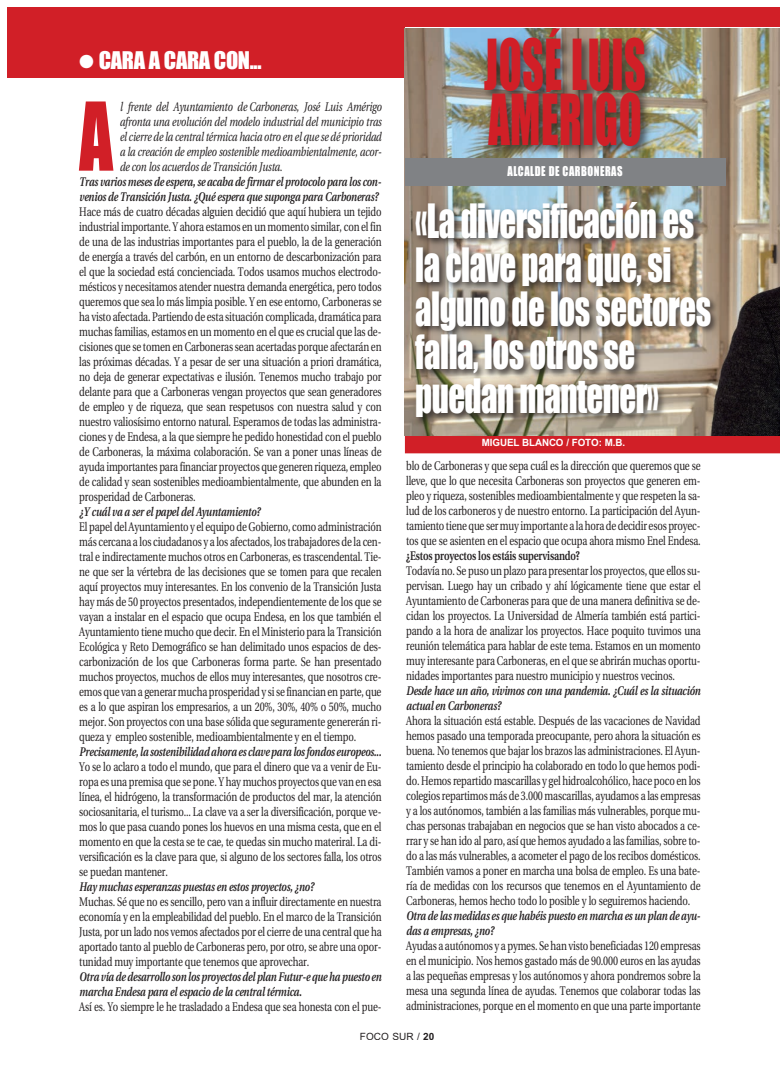
<style>
.page{position:relative;width:780px;height:1088px;background:#fff}
.page>*{position:absolute;margin:0;border:0;box-sizing:border-box;transform-origin:0 0}
.t1{font:87.5px "Impact";color:#d11f27;scale:.76 1}
.t2{font:65px/55px "Impact";letter-spacing:.01em;color:#d11f27;scale:.65 1}
.t3{font:43.75px/43.8px "Impact";letter-spacing:-.015em;color:#fff;scale:.75 1}
.t4{font:22.5px "Impact";letter-spacing:-.015em;color:#fff}
.t5{font:12.5px/15px "Utopia";letter-spacing:-.015em;color:#231f20;text-align:justify;scale:.76 1}
.t6{font:italic 600 12.5px/15px "Utopia";letter-spacing:-.015em;color:#231f20;scale:.76 1}
.t7{font:italic 12.5px/15px "Utopia";letter-spacing:-.015em;color:#231f20;text-align:justify;scale:.76 1}
.t8{font:600 12.5px "Utopia";letter-spacing:-.015em;color:#231f20;scale:.76 1}
.t9{font:12.5px "Impact";letter-spacing:.05em;color:#fff;scale:.85 1}
.t10{font:700 10px "Arial";letter-spacing:-.01em;color:#fff}
.t11{font:10px "Arial";letter-spacing:.01em;color:#231f20}
.s1{font-weight:700}
</style>
<div class="page">
<div style="left:7px;top:7px;width:773px;height:71px;background:#d11f27"></div>
<div style="left:405px;top:435px;width:375px;height:18px;background:#d11f27"></div>
<img style="left:741px;top:28px;width:39px;height:407px">
<img style="left:404px;top:27px;width:337px;height:159px">
<div style="left:405px;top:158px;width:320px;height:28px;background:#808285"></div>
<img style="left:404px;top:186px;width:348px;height:258px">
<h2 class="t2" style="left:484px;top:35px;width:250px">JOSÉ LUIS<br>AMÉRIGO</h2>
<p class="t9" style="left:507px;top:162px;width:137px">ALCALDE DE CARBONERAS</p>
<h3 class="t3" style="left:415px;top:198px;width:396px">«La diversificación es la clave para que, si alguno de los sectores falla, los otros se puedan mantener»</h3>
<h3 class="t4" style="left:79px;top:43px;width:184px">● CARA A CARA CON...</h3>
<h1 class="t1" style="left:79px;top:68px;width:46px">A</h1>
<p class="t7" style="left:120px;top:99px;width:346px">l frente del Ayuntamiento de Carboneras, José Luis Amérigo afronta una evolución del modelo industrial del municipio tras el cierre de la central térmica hacia otro en el que se dé prioridad a la creación de empleo sostenible medioambientalmente, acor&shy;de con los acuerdos de Transición Justa.</p>
<p class="t6" style="left:79px;top:174px;width:399px">Tras varios meses de espera, se acaba de firmar el protocolo para los con&shy;venios de Transición Justa. ¿Qué espera que suponga para Carboneras?</p>
<p class="t5" style="left:79px;top:204px;width:399px">Hace más de cuatro décadas alguien decidió que aquí hubiera un tejido industrial importante. Y ahora estamos en un momento similar, con el fin de una de las industrias importantes para el pueblo, la de la generación de energía a través del carbón, en un entorno de descarbonización para el que la sociedad está concienciada. Todos usamos muchos electrodo&shy;mésticos y necesitamos atender nuestra demanda energética, pero todos queremos que sea lo más limpia posible. Y en ese entorno, Carboneras se ha visto afectada. Partiendo de esta situación complicada, dramática para muchas familias, estamos en un momento en el que es crucial que las de&shy;cisiones que se tomen en Carboneras sean acertadas porque afectarán en las próximas décadas. Y a pesar de ser una situación a priori dramática, no deja de generar expectativas e ilusión. Tenemos mucho trabajo por delante para que a Carboneras vengan proyectos que sean generadores de empleo y de riqueza, que sean respetusos con nuestra salud y con nuestro valiosísimo entorno natural. Esperamos de todas las administra&shy;ciones y de Endesa, a la que siempre he pedido honestidad con el pueblo de Carboneras, la máxima colaboración. Se van a poner unas líneas de ayuda importantes para financiar proyectos que generen riqueza, empleo de calidad y sean sostenibles medioambientalmente, que abunden en la prosperidad de Carboneras.</p>
<p class="t6" style="left:79px;top:504px;width:240px">¿Y cuál va a ser el papel del Ayuntamiento?</p>
<p class="t5" style="left:79px;top:519px;width:399px">El papel del Ayuntamiento y el equipo de Gobierno, como administración más cercana a los ciudadanos y a los afectados, los trabajadores de la cen&shy;tral e indirectamente muchos otros en Carboneras, es trascendental. Tie&shy;ne que ser la vértebra de las decisiones que se tomen para que recalen aquí proyectos muy interesantes. En los convenio de la Transición Justa hay más de 50 proyectos presentados, independientemente de los que se vayan a instalar en el espacio que ocupa Endesa, en los que también el Ayuntamiento tiene mucho que decir. En el Ministerio para la Transición Ecológica y Reto Demográfico se han delimitado unos espacios de des&shy;carbonización de los que Carboneras forma parte. Se han presentado muchos proyectos, muchos de ellos muy interesantes, que nosotros cre&shy;emos que van a generar mucha prosperidad y si se financian en parte, que es a lo que aspiran los empresarios, a un 20%, 30%, 40% o 50%, mucho mejor. Son proyectos con una base sólida que seguramente genererán ri&shy;queza y empleo sostenible, medioambientalmente y en el tiempo.</p>
<p class="t6" style="left:79px;top:744px;width:399px">Precisamente, la sostenibilidad ahora es clave para los fondos europeos...</p>
<p class="t5" style="left:79px;top:759px;width:399px">Yo se lo aclaro a todo el mundo, que para el dinero que va a venir de Eu&shy;ropa es una premisa que se pone. Y hay muchos proyectos que van en esa línea, el hidrógeno, la transformación de productos del mar, la atención sociosanitaria, el turismo... La clave va a ser la diversificación, porque ve&shy;mos lo que pasa cuando pones los huevos en una misma cesta, que en el momento en que la cesta se te cae, te quedas sin mucho materiral. La di&shy;versificación es la clave para que, si alguno de los sectores falla, los otros se puedan mantener.</p>
<p class="t6" style="left:79px;top:879px;width:310px">Hay muchas esperanzas puestas en estos proyectos, ¿no?</p>
<p class="t5" style="left:79px;top:894px;width:399px">Muchas. Sé que no es sencillo, pero van a influir directamente en nuestra economía y en la empleabilidad del pueblo. En el marco de la Transición Justa, por un lado nos vemos afectados por el cierre de una central que ha aportado tanto al pueblo de Carboneras pero, por otro, se abre una opor&shy;tunidad muy importante que tenemos que aprovechar.</p>
<p class="t6" style="left:79px;top:969px;width:399px">Otra vía de desarrollo son los proyectos del plan Futur-e que ha puesto en marcha Endesa para el espacio de la central térmica.</p>
<p class="t5" style="left:79px;top:999px;width:399px">Así es. Yo siempre le he trasladado a Endesa que sea honesta con el pue-</p>
<p class="t10" style="left:482px;top:436px;width:145px">MIGUEL BLANCO / FOTO: M.B.</p>
<p class="t5" style="left:406px;top:458px;width:389px">blo de Carboneras y que sepa cuál es la dirección que queremos que se lleve, que lo que necesita Carboneras son proyectos que generen em&shy;pleo y riqueza, sostenibles medioambientalmente y que respeten la sa&shy;lud de los carboneros y de nuestro entorno. La participación del Ayun&shy;tamiento tiene que ser muy importante a la hora de decidir esos proyec&shy;tos que se asienten en el espacio que ocupa ahora mismo Enel Endesa.</p>
<p class="t8" style="left:406px;top:548px;width:230px">¿Estos proyectos los estáis supervisando?</p>
<p class="t5" style="left:406px;top:563px;width:389px">Todavía no. Se puso un plazo para presentar los proyectos, que ellos su&shy;pervisan. Luego hay un cribado y ahí lógicamente tiene que estar el Ayuntamiento de Carboneras para que de una manera definitiva se de&shy;cidan los proyectos. La Universidad de Almería también está partici&shy;pando a la hora de analizar los proyectos. Hace poquito tuvimos una reunión telemática para hablar de este tema. Estamos en un momento muy interesante para Carboneras, en el que se abrirán muchas oportu&shy;nidades importantes para nuestro municipio y nuestros vecinos.</p>
<p class="t6" style="left:406px;top:683px;width:389px">Desde hace un año, vivimos con una pandemia. ¿Cuál es la situación actual en Carboneras?</p>
<p class="t5" style="left:406px;top:713px;width:389px">Ahora la situación está estable. Después de las vacaciones de Navidad hemos pasado una temporada preocupante, pero ahora la situación es buena. No tenemos que bajar los brazos las administraciones. El Ayun&shy;tamiento desde el principio ha colaborado en todo lo que hemos podi&shy;do. Hemos repartido mascarillas y gel hidroalcohólico, hace poco en los colegios repartimos más de 3.000 mascarillas, ayudamos a las empresas y a los autónomos, también a las familias más vulnerables, porque mu&shy;chas personas trabajaban en negocios que se han visto abocados a ce&shy;rrar y se han ido al paro, así que hemos ayudado a las familias, sobre to&shy;do a las más vulnerables, a acometer el pago de los recibos domésticos.<br>También vamos a poner en marcha una bolsa de empleo. Es una bate&shy;ría de medidas con los recursos que tenemos en el Ayuntamiento de Carboneras, hemos hecho todo lo posible y lo seguiremos haciendo.</p>
<p class="t6" style="left:406px;top:908px;width:388px">Otra de las medidas es que habéis puesto en marcha es un plan de ayu&shy;das a empresas, ¿no?</p>
<p class="t5" style="left:406px;top:938px;width:389px">Ayudas a autónomos y a pymes. Se han visto beneficiadas 120 empresas en el municipio. Nos hemos gastado más de 90.000 euros en las ayudas a las pequeñas empresas y los autónomos y ahora pondremos sobre la mesa una segunda línea de ayudas. Tenemos que colaborar todas las administraciones, porque en el momento en que una parte importante</p>
<p class="t11" style="left:360px;top:1030px;width:76px">FOCO SUR / <span class="s1">20</span></p>
</div>
